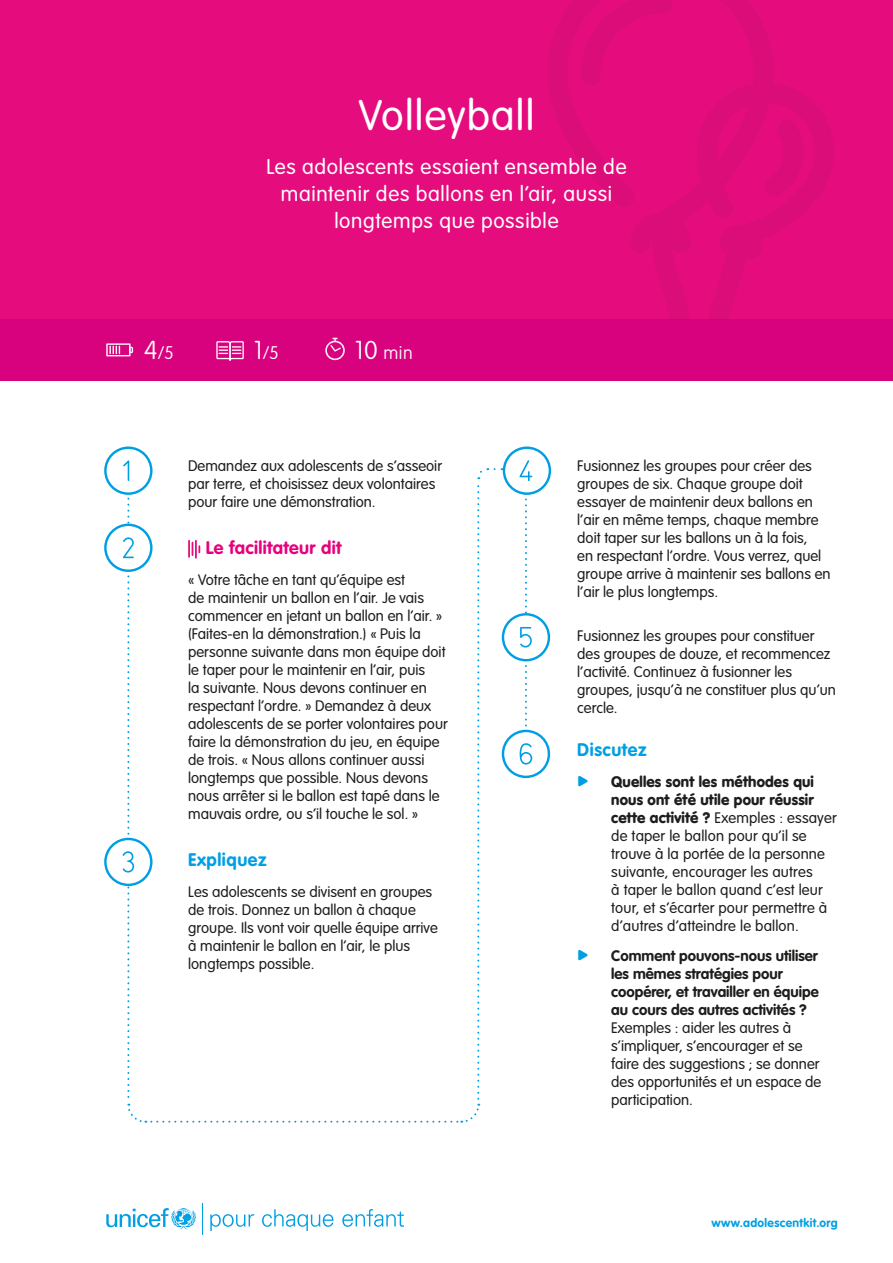
<style>
.page{position:relative;width:893px;height:1263px;background:#fff}
.page>*{position:absolute;margin:0;border:0;box-sizing:border-box;transform-origin:0 0}
.t1{font:300 42px "VAG Rounded";letter-spacing:.03em;color:#fff}
.t2{font:300 21px/27px "VAG Rounded";letter-spacing:.03em;color:#fff;text-align:center}
.t3{font:700 18px "VAG Rounded";letter-spacing:.02em;color:#e6007e}
.t4{font:700 18px "VAG Rounded";letter-spacing:.03em;color:#009fe3}
.t5{font:100 18px "VAG Rounded";color:#fff}
.t6{font:300 15px/18px "VAG Rounded";color:#1d1d1b}
.t7{font:700 15px/18px "VAG Rounded";color:#1d1d1b}
.t8{font:700 12px "VAG Rounded";letter-spacing:.03em;color:#009fe3}
.s1{font-size:25.5px}
.s2{color:#009fe3}
.s3{font-weight:900}
</style>
<div class="page">
<div style="left:0;top:0;width:893px;height:319px;background:#e50d7e"></div>
<div style="left:0;top:319px;width:893px;height:62px;background:#d9027e"></div>
<svg style="left:216px;top:341px;width:28px;height:20px"></svg>
<svg style="left:106px;top:343px;width:27px;height:13px"></svg>
<svg style="left:325px;top:338px;width:20px;height:22px"></svg>
<svg style="left:105px;top:525px;width:46px;height:46px"></svg>
<div style="left:104px;top:524px;width:49px;height:48px;border:2px solid #009fe3;border-radius:50%"></div>
<svg style="left:105px;top:839px;width:46px;height:46px"></svg>
<div style="left:104px;top:838px;width:49px;height:48px;border:2px solid #009fe3;border-radius:50%"></div>
<div style="left:503px;top:446px;width:48px;height:49px;border:2px solid #009fe3;border-radius:50%"></div>
<div style="left:502px;top:613px;width:48px;height:48px;border:2px solid #009fe3;border-radius:50%"></div>
<div style="left:104px;top:446px;width:49px;height:49px;border:2px solid #009fe3;border-radius:50%"></div>
<svg style="left:123px;top:460px;width:365px;height:663px"></svg>
<div style="left:502px;top:730px;width:48px;height:48px;border:2px solid #009fe3;border-radius:50%"></div>
<svg style="left:519px;top:460px;width:13px;height:304px"></svg>
<svg style="left:106px;top:1208px;width:90px;height:21px"></svg>
<hr style="left:202px;top:1203px;width:1px;height:32px;background:#009fe3">
<svg style="left:210px;top:1214px;width:44px;height:17px"></svg>
<svg style="left:262px;top:1209px;width:71px;height:22px"></svg>
<svg style="left:342px;top:1209px;width:62px;height:18px"></svg>
<h1 class="t1" style="left:359px;top:91px;width:177px">Volleyball</h1>
<h2 class="t2" style="left:266px;top:154px;width:362px">Les adolescents essaient ensemble de maintenir des ballons en l’air, aussi longtemps que possible</h2>
<p class="t5" style="left:144px;top:342px;width:31px"><span class="s1">4</span>/5</p>
<p class="t5" style="left:254px;top:342px;width:27px"><span class="s1">1</span>/5</p>
<p class="t5" style="left:355px;top:342px;width:59px"><span class="s1">10</span> min</p>
<p class="t6" style="left:188px;top:458px;width:255px">Demandez aux adolescents de s’asseoir par terre, et choisissez deux volontaires pour faire une démonstration.</p>
<p class="t3" style="left:206px;top:538px;width:137px">Le facilitateur dit</p>
<p class="t6" style="left:188px;top:571px;width:261px">« Votre tâche en tant qu’équipe est<br>de maintenir un ballon en l’air. Je vais commencer en jetant un ballon en l’air. » (Faites-en la démonstration.) « Puis la personne suivante dans mon équipe doit le taper pour le maintenir en l’air, puis<br>la suivante. Nous devons continuer en respectant l’ordre. » Demandez à deux adolescents de se porter volontaires pour faire la démonstration du jeu, en équipe de trois. « Nous allons continuer aussi longtemps que possible. Nous devons nous arrêter si le ballon est tapé dans le mauvais ordre, ou s’il touche le sol. »</p>
<p class="t4" style="left:188px;top:849px;width:80px">Expliquez</p>
<p class="t6" style="left:188px;top:883px;width:251px">Les adolescents se divisent en groupes de trois. Donnez un ballon à chaque groupe. Ils vont voir quelle équipe arrive à maintenir le ballon en l’air, le plus longtemps possible.</p>
<p class="t6" style="left:577px;top:458px;width:255px">Fusionnez les groupes pour créer des groupes de six. Chaque groupe doit essayer de maintenir deux ballons en l’air en même temps, chaque membre doit taper sur les ballons un à la fois,<br>en respectant l’ordre. Vous verrez, quel groupe arrive à maintenir ses ballons en l’air le plus longtemps.</p>
<p class="t6" style="left:577px;top:627px;width:260px">Fusionnez les groupes pour constituer des groupes de douze, et recommencez l’activité. Continuez à fusionner les groupes, jusqu’à ne constituer plus qu’un cercle.</p>
<p class="t4" style="left:577px;top:739px;width:71px">Discutez</p>
<p class="t6" style="left:611px;top:773px;width:227px;text-indent:-34px"><span class="s2">•</span> <span class="s3">Quelles sont les méthodes qui nous ont été utile pour réussir cette activité ?</span> Exemples : essayer de taper le ballon pour qu’il se trouve à la portée de la personne suivante, encourager les autres<br>à taper le ballon quand c’est leur tour, et s’écarter pour permettre à d’autres d’atteindre le ballon.</p>
<p class="t7" style="left:611px;top:947px;width:209px;text-indent:-34px"><span class="s2">•</span> Comment pouvons-nous utiliser les mêmes stratégies pour coopérer, et travailler en équipe au cours des autres activités ?</p>
<p class="t6" style="left:611px;top:1019px;width:212px">Exemples : aider les autres à s’impliquer, s’encourager et se faire des suggestions ; se donner des opportunités et un espace de participation.</p>
<p class="t8" style="left:711px;top:1215px;width:128px">www.adolescentkit.org</p>
</div>
